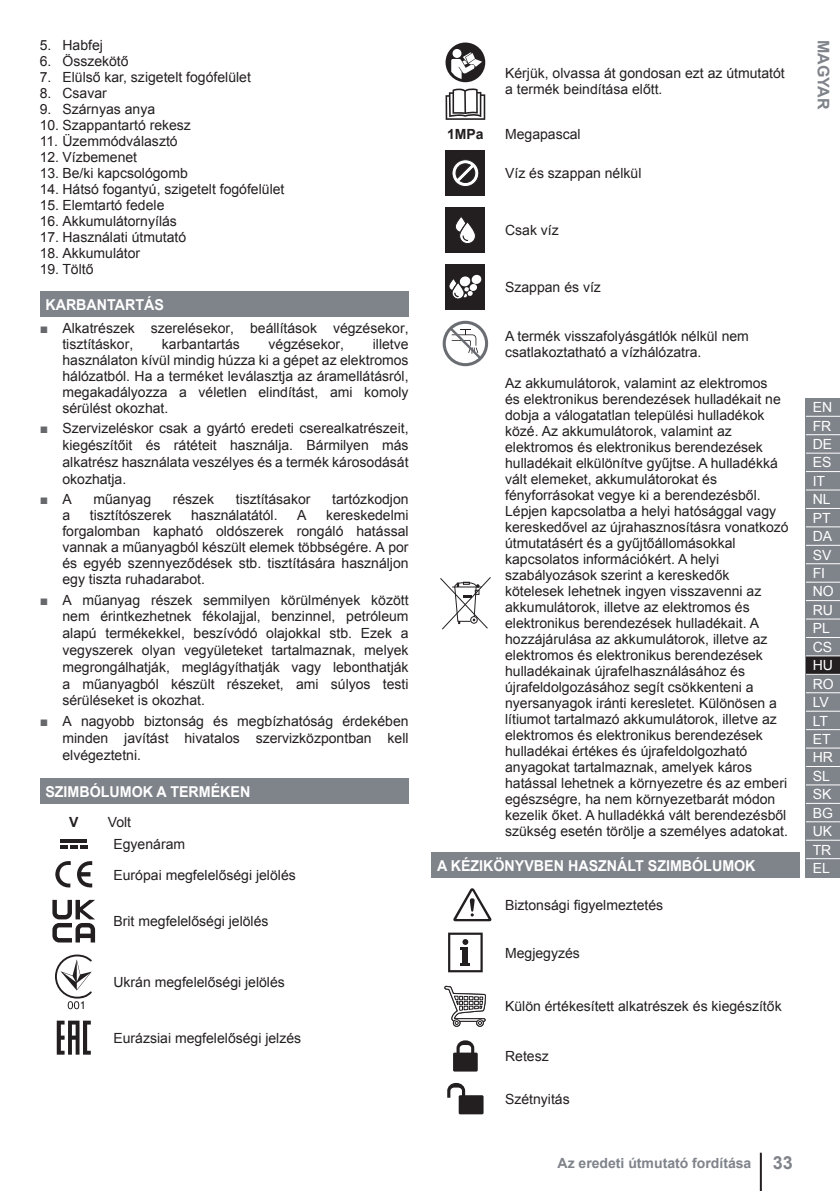
<style>
.page{position:relative;width:840px;height:1191px;background:#fff}
.page>*{position:absolute;margin:0;border:0;box-sizing:border-box;transform-origin:0 0}
.t1{font:700 16px "Arial";color:#7f838a}
.t2{font:700 15px "Arial";color:#fff;scale:.95 1}
.t3{font:14px/16px "Arial";color:#231f20}
.t4{font:14px/18.4px "Arial";color:#fff}
.t5{font:700 14px "Arial";color:#7f838a}
.t6{font:700 14px "Arial";color:#231f20}
.t7{font:14px "Arial";color:#66686c}
.s1{color:#66686c}
.s2{color:#231f20}
.s3{font-size:18px}
</style>
<div class="page">
<div style="left:40px;top:291px;width:368px;height:26px;background:#7f838a"></div>
<div style="left:40px;top:778px;width:368px;height:25px;background:#7f838a"></div>
<hr style="left:60px;top:839px;width:27px;height:4px;background:#231f20">
<svg style="left:60px;top:845px;width:27px;height:3px"></svg>
<svg style="left:55px;top:861px;width:37px;height:27px"></svg>
<svg style="left:52px;top:900px;width:43px;height:42px"></svg>
<svg style="left:55px;top:954px;width:37px;height:55px"></svg>
<svg style="left:57px;top:1020px;width:34px;height:34px"></svg>
<div style="left:431px;top:852px;width:368px;height:25px;background:#7f838a"></div>
<svg style="left:445px;top:43px;width:40px;height:39px"></svg>
<svg style="left:445px;top:88px;width:40px;height:32px"></svg>
<div style="left:445px;top:150px;width:40px;height:46px;background:#231f20"></div>
<svg style="left:452px;top:159px;width:27px;height:28px"></svg>
<div style="left:445px;top:207px;width:40px;height:45px;background:#231f20"></div>
<svg style="left:455px;top:217px;width:20px;height:27px"></svg>
<div style="left:445px;top:264px;width:40px;height:45px;background:#231f20"></div>
<svg style="left:449px;top:274px;width:33px;height:25px"></svg>
<svg style="left:442px;top:321px;width:46px;height:45px"></svg>
<svg style="left:440px;top:577px;width:51px;height:53px"></svg>
<svg style="left:453px;top:888px;width:38px;height:33px"></svg>
<svg style="left:448px;top:932px;width:34px;height:40px"></svg>
<svg style="left:444px;top:985px;width:42px;height:130px"></svg>
<hr style="left:759px;top:1152px;width:2px;height:39px;background:#231f20">
<div style="left:805px;top:398px;width:34px;height:18px;background:#7f838a"></div>
<div style="left:805px;top:417px;width:34px;height:460px;background:#7f838a"></div>
<div style="left:805px;top:656px;width:34px;height:18px;background:#231f20"></div>
<hr style="left:805px;top:434px;width:34px;height:1px;background:#fff">
<hr style="left:805px;top:452px;width:34px;height:1px;background:#fff">
<hr style="left:805px;top:471px;width:34px;height:1px;background:#fff">
<hr style="left:805px;top:489px;width:34px;height:1px;background:#fff">
<hr style="left:805px;top:508px;width:34px;height:1px;background:#fff">
<hr style="left:805px;top:526px;width:34px;height:1px;background:#fff">
<hr style="left:805px;top:545px;width:34px;height:1px;background:#fff">
<hr style="left:805px;top:563px;width:34px;height:1px;background:#fff">
<hr style="left:805px;top:581px;width:34px;height:1px;background:#fff">
<hr style="left:805px;top:600px;width:34px;height:1px;background:#fff">
<hr style="left:805px;top:618px;width:34px;height:1px;background:#fff">
<hr style="left:805px;top:637px;width:34px;height:1px;background:#fff">
<hr style="left:805px;top:655px;width:34px;height:1px;background:#fff">
<hr style="left:805px;top:674px;width:34px;height:1px;background:#fff">
<hr style="left:805px;top:692px;width:34px;height:1px;background:#fff">
<hr style="left:805px;top:710px;width:34px;height:1px;background:#fff">
<hr style="left:805px;top:729px;width:34px;height:1px;background:#fff">
<hr style="left:805px;top:747px;width:34px;height:1px;background:#fff">
<hr style="left:805px;top:766px;width:34px;height:1px;background:#fff">
<hr style="left:805px;top:784px;width:34px;height:1px;background:#fff">
<hr style="left:805px;top:803px;width:34px;height:1px;background:#fff">
<hr style="left:805px;top:821px;width:34px;height:1px;background:#fff">
<hr style="left:805px;top:839px;width:34px;height:1px;background:#fff">
<hr style="left:805px;top:858px;width:34px;height:1px;background:#fff">
<p class="t3" style="left:40px;top:37px;width:65px">5. Habfej</p>
<p class="t3" style="left:40px;top:53px;width:90px">6. Összekötő</p>
<p class="t3" style="left:40px;top:69px;width:212px">7. Elülső kar, szigetelt fogófelület</p>
<p class="t3" style="left:40px;top:85px;width:69px">8. Csavar</p>
<p class="t3" style="left:40px;top:101px;width:117px">9. Szárnyas anya</p>
<p class="t3" style="left:40px;top:117px;width:153px">10. Szappantartó rekesz</p>
<p class="t3" style="left:40px;top:133px;width:139px">11. Üzemmódválasztó</p>
<p class="t3" style="left:40px;top:149px;width:99px">12. Vízbemenet</p>
<p class="t3" style="left:40px;top:165px;width:149px">13. Be/ki kapcsológomb</p>
<p class="t3" style="left:40px;top:181px;width:246px">14. Hátsó fogantyú, szigetelt fogófelület</p>
<p class="t3" style="left:40px;top:197px;width:126px">15. Elemtartó fedele</p>
<p class="t3" style="left:40px;top:213px;width:139px">16. Akkumulátornyílás</p>
<p class="t3" style="left:40px;top:229px;width:148px">17. Használati útmutató</p>
<p class="t3" style="left:40px;top:245px;width:102px">18. Akkumulátor</p>
<p class="t3" style="left:40px;top:261px;width:55px">19. Töltő</p>
<p class="t2" style="left:45px;top:297px;width:126px">KARBANTARTÁS</p>
<p class="t3" style="left:62px;top:320px;width:347px;text-indent:-23px"><span class="s1">■</span> Alkatrészek szerelésekor, beállítások végzésekor, tisztításkor,</p>
<p class="t3" style="left:162px;top:336px;width:79px">karbantartás</p>
<p class="t3" style="left:268px;top:336px;width:77px">végzésekor,</p>
<p class="t3" style="left:62px;top:336px;width:347px;text-align:justify;text-indent:310px">illetve használaton kívül mindig húzza ki a gépet az elektromos hálózatból. Ha a terméket leválasztja az áramellátásról, megakadályozza a véletlen elindítást, ami komoly sérülést okozhat.</p>
<p class="t3" style="left:62px;top:420px;width:347px;line-height:16.8px;text-align:justify;text-indent:-23px"><span class="s1">■</span> Szervizeléskor csak a gyártó eredeti cserealkatrészeit, kiegészítőit és rátéteit használja. Bármilyen más alkatrész használata veszélyes és a termék károsodását okozhatja.</p>
<p class="t7" style="left:40px;top:489px;width:34px">■ <span class="s2">A</span></p>
<p class="t3" style="left:93px;top:491px;width:59px">műanyag</p>
<p class="t3" style="left:173px;top:491px;width:43px">részek</p>
<p class="t3" style="left:236px;top:491px;width:76px">tisztításakor</p>
<p class="t3" style="left:332px;top:491px;width:78px">tartózkodjon</p>
<p class="t3" style="left:62px;top:507px;width:9px">a</p>
<p class="t3" style="left:90px;top:507px;width:83px">tisztítószerek</p>
<p class="t3" style="left:191px;top:507px;width:88px">használatától.</p>
<p class="t3" style="left:297px;top:507px;width:11px">A</p>
<p class="t3" style="left:62px;top:507px;width:347px;text-align:justify;text-indent:263px">kereskedelmi forgalomban kapható oldószerek rongáló hatással vannak a műanyagból készült elemek többségére. A por és egyéb szennyeződések stb. tisztítására használjon egy tiszta ruhadarabot.</p>
<p class="t3" style="left:62px;top:591px;width:347px;line-height:16.8px;text-align:justify;text-indent:-23px"><span class="s1">■</span> A műanyag részek semmilyen körülmények között nem érintkezhetnek fékolajjal, benzinnel, petróleum alapú termékekkel, beszívódó olajokkal stb. Ezek a vegyszerek olyan vegyületeket tartalmaznak, melyek megrongálhatják, meglágyíthatják vagy lebonthatják a műanyagból készült részeket, ami súlyos testi sérüléseket is okozhat.</p>
<p class="t3" style="left:62px;top:713px;width:347px;line-height:16.8px;text-align:justify;text-indent:-23px"><span class="s1">■</span> A nagyobb biztonság és megbízhatóság érdekében minden javítást hivatalos szervizközpontban kell elvégeztetni.</p>
<p class="t2" style="left:45px;top:783px;width:217px">SZIMBÓLUMOK A TERMÉKEN</p>
<p class="t6" style="left:69px;top:814px;width:11px">V</p>
<p class="t3" style="left:113px;top:811px;width:73px;line-height:22px;text-indent:-6px">Volt<br>Egyenáram</p>
<p class="t3" style="left:113px;top:866px;width:184px">Európai megfelelőségi jelölés</p>
<p class="t3" style="left:113px;top:913px;width:156px">Brit megfelelőségi jelölés</p>
<p class="t3" style="left:113px;top:974px;width:173px">Ukrán megfelelőségi jelölés</p>
<p class="t3" style="left:113px;top:1030px;width:189px">Eurázsiai megfelelőségi jelzés</p>
<p class="t3" style="left:505px;top:65px;width:281px">Kérjük, olvassa át gondosan ezt az útmutatót a termék beindítása előtt.</p>
<p class="t6" style="left:447px;top:126px;width:38px">1MPa</p>
<p class="t3" style="left:505px;top:126px;width:77px">Megapascal</p>
<p class="t3" style="left:505px;top:165px;width:138px">Víz és szappan nélkül</p>
<p class="t3" style="left:505px;top:222px;width:55px">Csak víz</p>
<p class="t3" style="left:505px;top:279px;width:97px">Szappan és víz</p>
<p class="t3" style="left:505px;top:328px;width:245px">A termék visszafolyásgátlók nélkül nem csatlakoztatható a vízhálózatra.</p>
<p class="t3" style="left:505px;top:375px;width:285px">Az akkumulátorok, valamint az elektromos<br>és elektronikus berendezések hulladékait ne dobja a válogatatlan települési hulladékok közé. Az akkumulátorok, valamint az elektromos és elektronikus berendezések hulladékait elkülönítve gyűjtse. A hulladékká vált elemeket, akkumulátorokat és fényforrásokat vegye ki a berendezésből.<br>Lépjen kapcsolatba a helyi hatósággal vagy kereskedővel az újrahasznosításra vonatkozó útmutatásért és a gyűjtőállomásokkal kapcsolatos információkért. A helyi szabályozások szerint a kereskedők kötelesek lehetnek ingyen visszavenni az akkumulátorok, illetve az elektromos és elektronikus berendezések hulladékait. A hozzájárulása az akkumulátorok, illetve az elektromos és elektronikus berendezések hulladékainak újrafelhasználásához és újrafeldolgozásához segít csökkenteni a nyersanyagok iránti keresletet. Különösen a lítiumot tartalmazó akkumulátorok, illetve az elektromos és elektronikus berendezések hulladékai értékes és újrafeldolgozható anyagokat tartalmaznak, amelyek káros hatással lehetnek a környezetre és az emberi egészségre, ha nem környezetbarát módon kezelik őket. A hulladékká vált berendezésből szükség esetén törölje a személyes adatokat.</p>
<p class="t2" style="left:437px;top:857px;width:336px">A KÉZIKÖNYVBEN HASZNÁLT SZIMBÓLUMOK</p>
<p class="t3" style="left:505px;top:897px;width:159px">Biztonsági figyelmeztetés</p>
<p class="t3" style="left:505px;top:944px;width:76px">Megjegyzés</p>
<p class="t3" style="left:505px;top:998px;width:278px">Külön értékesített alkatrészek és kiegészítők</p>
<p class="t3" style="left:505px;top:1048px;width:45px">Retesz</p>
<p class="t3" style="left:505px;top:1090px;width:66px">Szétnyitás</p>
<p class="t5" style="left:557px;top:1155px;width:237px">Az eredeti útmutató fordítása <span class="s3">33</span></p>
<p class="t1" style="left:832px;top:40px;width:71px;rotate:90deg">MAGYAR</p>
<p class="t4" style="left:812px;top:398px;width:22px">EN<br>FR<br>DE<br>ES<br>IT<br>NL<br>PT<br>DA<br>SV<br>FI<br>NO<br>RU<br>PL<br>CS<br>HU<br>RO<br>LV<br>LT<br>ET<br>HR<br>SL<br>SK<br>BG<br>UK<br>TR<br>EL</p>
</div>
